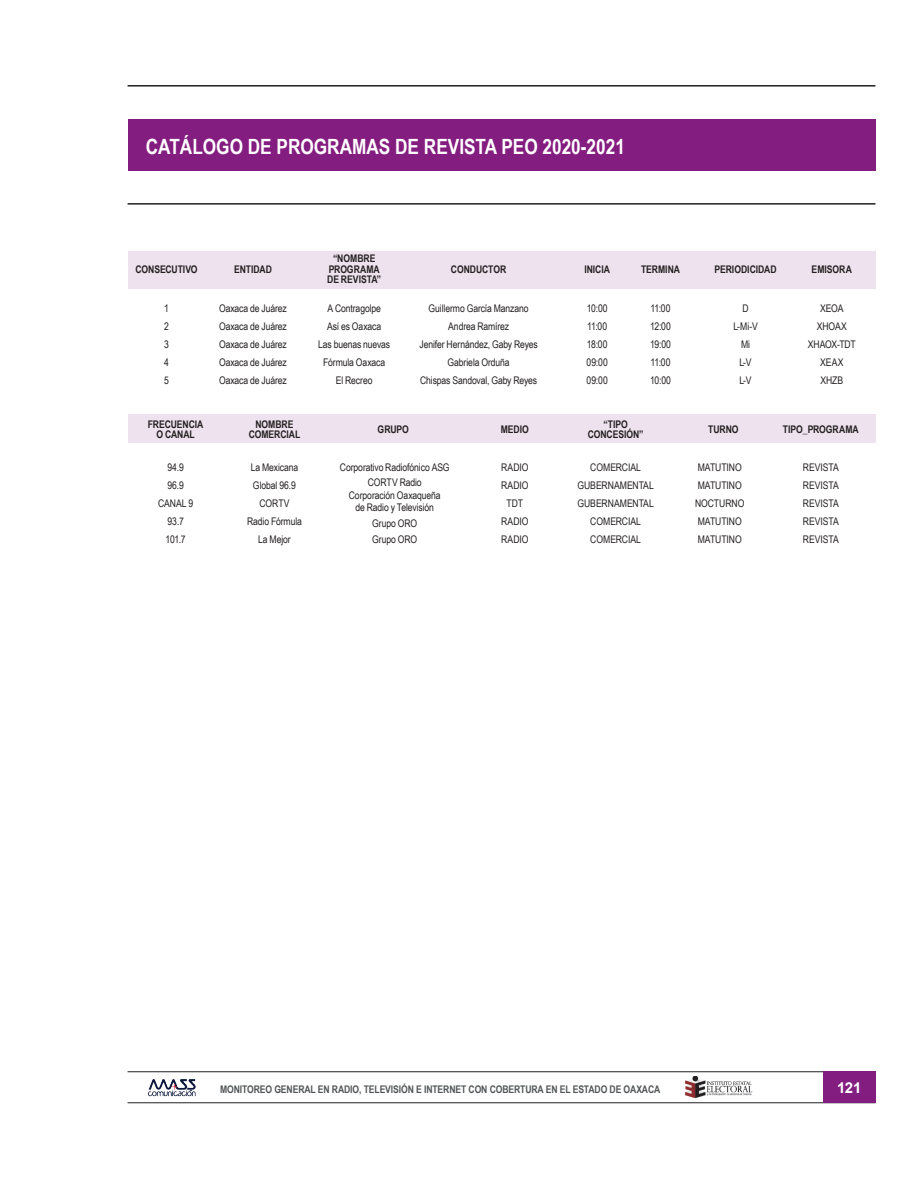
<style>
.page{position:relative;width:918px;height:1188px;background:#fff}
.page>*{position:absolute;margin:0;border:0;box-sizing:border-box;transform-origin:0 0}
.t1{font:700 21px "Arial Narrow";color:#fff}
.t2{font:700 15px "Arial";color:#fff}
.t3{font:10.5px/18px "Arial Narrow";letter-spacing:-.01em;color:#231f20;text-align:center}
.t4{font:700 10.5px/10.5px "Arial Narrow";letter-spacing:-.005em;color:#231f20;text-align:center}
.t5{font:700 10.5px "Arial Narrow";letter-spacing:-.01em;color:#515456}
</style>
<div class="page">
<hr style="left:128px;top:1072px;width:747px;height:1px;background:#231f20">
<hr style="left:128px;top:1103px;width:747px;height:1px;background:#231f20">
<div style="left:823px;top:1072px;width:52px;height:31px;background:#841d80"></div>
<img style="left:148px;top:1079px;width:48px;height:18px">
<img style="left:684px;top:1077px;width:69px;height:22px">
<div style="left:128px;top:251px;width:747px;height:37px;background:#ede2ed"></div>
<div style="left:128px;top:415px;width:747px;height:28px;background:#ede2ed"></div>
<div style="left:128px;top:119px;width:747px;height:52px;background:#841d80"></div>
<hr style="left:128px;top:203px;width:747px;height:2px;background:#231f20">
<hr style="left:128px;top:85px;width:747px;height:2px;background:#231f20">
<h1 class="t1" style="left:146px;top:130px;width:481px">CATÁLOGO DE PROGRAMAS DE REVISTA PEO 2020-2021</h1>
<p class="t4" style="left:135px;top:263px;width:64px">CONSECUTIVO</p>
<p class="t4" style="left:234px;top:263px;width:39px">ENTIDAD</p>
<p class="t4" style="left:327px;top:253px;width:56px">“NOMBRE<br>PROGRAMA<br>DE REVISTA”</p>
<p class="t4" style="left:451px;top:263px;width:57px">CONDUCTOR</p>
<p class="t4" style="left:584px;top:263px;width:27px">INICIA</p>
<p class="t4" style="left:641px;top:263px;width:41px">TERMINA</p>
<p class="t4" style="left:715px;top:263px;width:64px">PERIODICIDAD</p>
<p class="t4" style="left:812px;top:263px;width:42px">EMISORA</p>
<p class="t3" style="left:164px;top:299px;width:6px;text-align:justify">1<br>2<br>3<br>4<br>5</p>
<p class="t3" style="left:219px;top:299px;width:69px;text-align:justify">Oaxaca de Juárez Oaxaca de Juárez Oaxaca de Juárez Oaxaca de Juárez Oaxaca de Juárez</p>
<p class="t3" style="left:318px;top:299px;width:74px">A Contragolpe<br>Así es Oaxaca<br>Las buenas nuevas<br>Fórmula Oaxaca<br>El Recreo</p>
<p class="t3" style="left:419px;top:298px;width:120px">Guillermo García Manzano<br>Andrea Ramírez<br>Jenifer Hernández, Gaby Reyes<br>Gabriela Orduña<br>Chispas Sandoval, Gaby Reyes</p>
<p class="t3" style="left:587px;top:298px;width:23px;text-align:justify">10:00<br>11:00<br>18:00<br>09:00<br>09:00</p>
<p class="t3" style="left:650px;top:298px;width:23px;text-align:justify">11:00<br>12:00<br>19:00<br>11:00<br>10:00</p>
<p class="t3" style="left:733px;top:298px;width:26px">D<br>L-Mi-V<br>Mi<br>L-V<br>L-V</p>
<p class="t3" style="left:808px;top:298px;width:50px">XEOA<br>XHOAX<br>XHAOX-TDT<br>XEAX<br>XHZB</p>
<p class="t4" style="left:148px;top:419px;width:57px">FRECUENCIA<br>O CANAL</p>
<p class="t4" style="left:249px;top:419px;width:53px">NOMBRE<br>COMERCIAL</p>
<p class="t4" style="left:378px;top:424px;width:33px">GRUPO</p>
<p class="t4" style="left:501px;top:424px;width:30px">MEDIO</p>
<p class="t4" style="left:588px;top:419px;width:57px">“TIPO<br>CONCESIÓN”</p>
<p class="t4" style="left:708px;top:424px;width:32px">TURNO</p>
<p class="t4" style="left:783px;top:424px;width:77px">TIPO_PROGRAMA</p>
<p class="t3" style="left:158px;top:458px;width:37px">94.9<br>96.9<br>CANAL 9<br>93.7<br>101.7</p>
<p class="t3" style="left:247px;top:458px;width:56px">La Mexicana<br>Global 96.9<br>CORTV<br>Radio Fórmula<br>La Mejor</p>
<p class="t3" style="left:340px;top:459px;width:111px;line-height:15px">Corporativo Radiofónico ASG<br>CORTV Radio</p>
<p class="t3" style="left:349px;top:489px;width:93px;line-height:12px">Corporación Oaxaqueña de Radio y Televisión</p>
<p class="t3" style="left:372px;top:514px;width:47px;line-height:16.5px;text-align:left">Grupo ORO<br>Grupo ORO</p>
<p class="t3" style="left:501px;top:458px;width:29px">RADIO<br>RADIO<br>TDT<br>RADIO<br>RADIO</p>
<p class="t3" style="left:577px;top:458px;width:78px">COMERCIAL<br>GUBERNAMENTAL<br>GUBERNAMENTAL<br>COMERCIAL<br>COMERCIAL</p>
<p class="t3" style="left:695px;top:458px;width:51px;text-align:left">MATUTINO<br>MATUTINO<br>NOCTURNO<br>MATUTINO<br>MATUTINO</p>
<p class="t3" style="left:803px;top:458px;width:37px;text-align:justify">REVISTA REVISTA REVISTA REVISTA REVISTA</p>
<p class="t5" style="left:220px;top:1081px;width:442px">MONITOREO GENERAL EN RADIO, TELEVISIÓN E INTERNET CON COBERTURA EN EL ESTADO DE OAXACA</p>
<h2 class="t2" style="left:837px;top:1077px;width:26px">121</h2>
</div>
